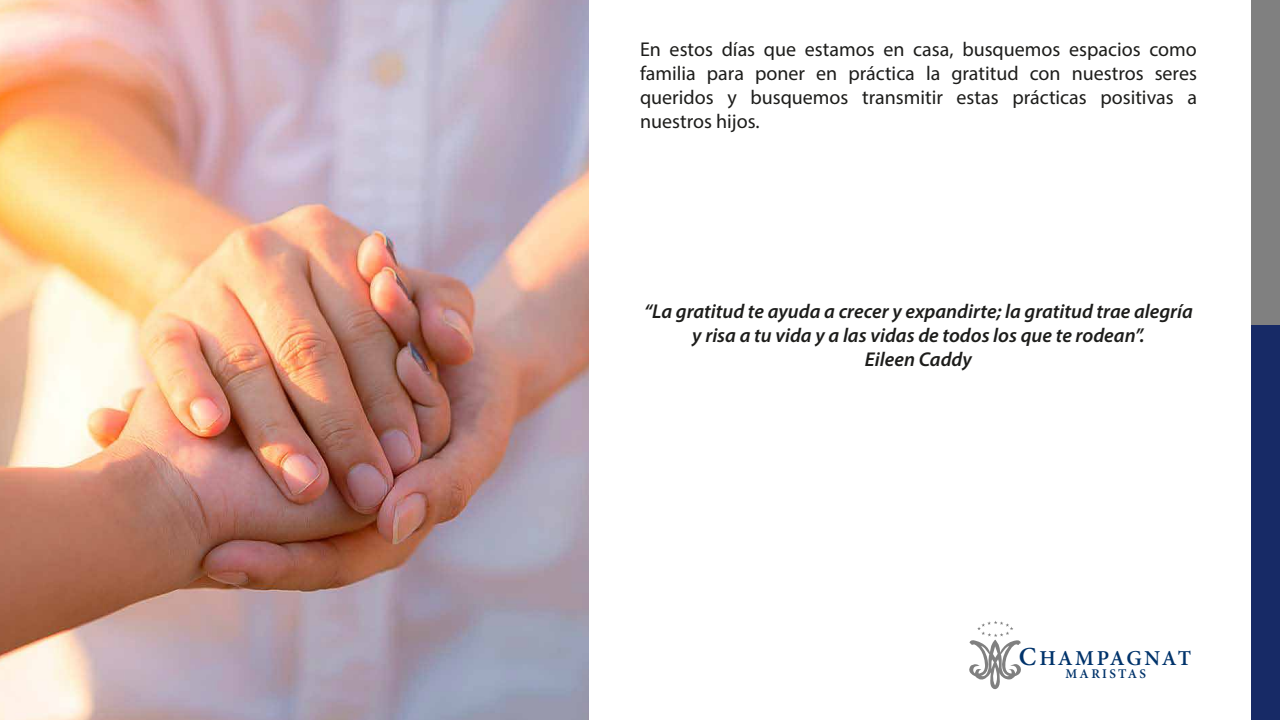
<style>
.page{position:relative;width:1280px;height:720px;background:#fff}
.page>*{position:absolute;margin:0;border:0;box-sizing:border-box;transform-origin:0 0}
.t1{font:600 21.3px "Minion Pro";letter-spacing:.09em;color:#00336b}
.t2{font:20px/24px "Myriad Pro";color:#1d1d1b;text-align:justify}
.t3{font:italic 600 20px/24px "Myriad Pro";color:#1d1d1b;text-align:center}
.t4{font:600 13.3px "Minion Pro";letter-spacing:.18em;color:#00336b}
.s1{font-size:26px}
</style>
<div class="page">
<div style="left:1251px;top:324px;width:29px;height:396px;background:#172a66"></div>
<svg style="left:969px;top:621px;width:52px;height:68px"></svg>
<div style="left:1251px;top:0;width:29px;height:324px;background:#808080"></div>
<img style="left:0;top:0;width:589px;height:720px">
<p class="t2" style="left:640px;top:37px;width:558px">En estos días que estamos en casa, busquemos espacios como familia para poner en práctica la gratitud con nuestros seres queridos y busquemos transmitir estas prácticas positivas a nuestros hijos.</p>
<p class="t3" style="left:644px;top:299px;width:550px">“La gratitud te ayuda a crecer y expandirte; la gratitud trae alegría y risa a tu vida y a las vidas de todos los que te rodean”.<br>Eileen Caddy</p>
<p class="t1" style="left:1019px;top:643px;width:174px"><span class="s1">C</span>HAMPAGNAT</p>
<p class="t4" style="left:1065px;top:665px;width:82px">MARISTAS</p>
</div>
